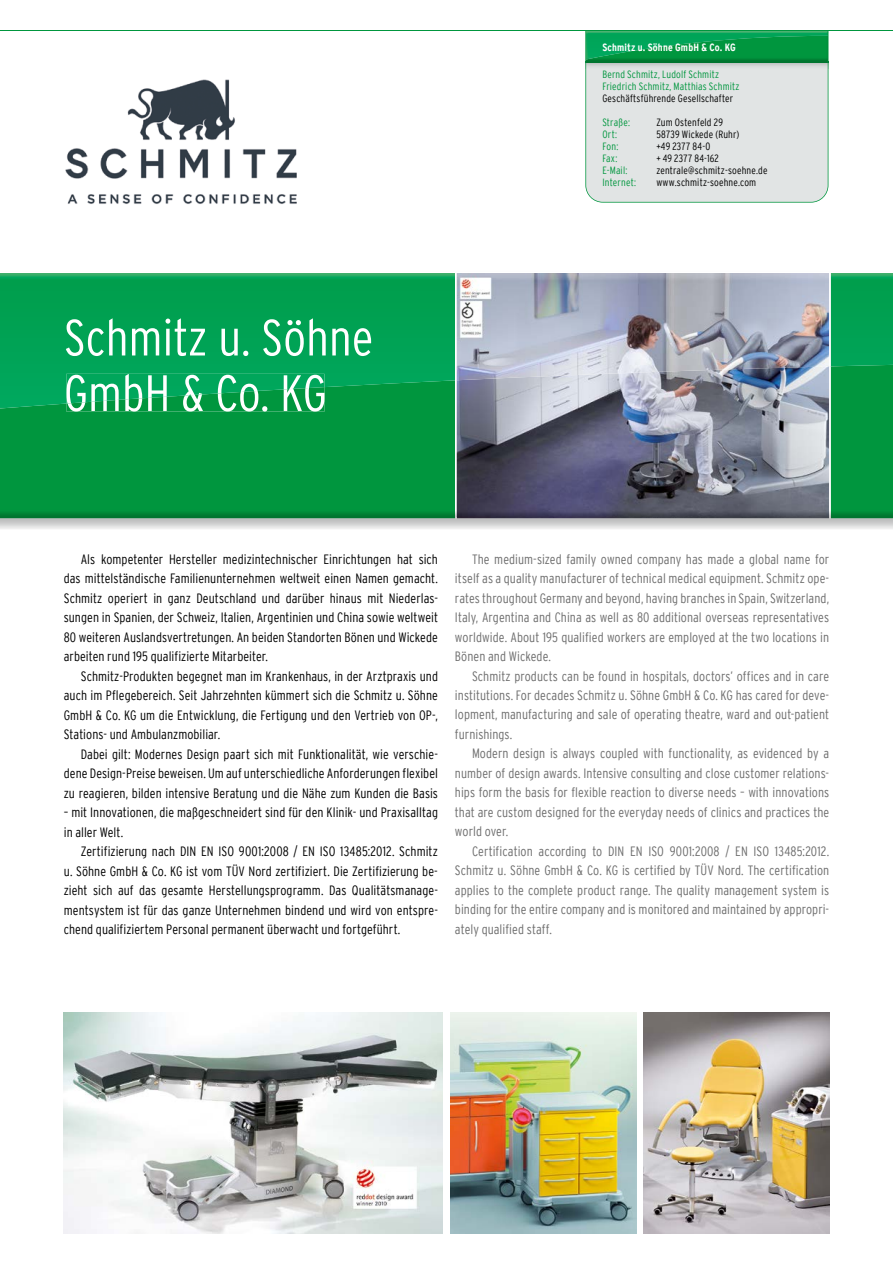
<style>
.page{position:relative;width:893px;height:1263px;background:#fff}
.page>*{position:absolute;margin:0;border:0;box-sizing:border-box;transform-origin:0 0}
.t1{font:300 condensed 51px "Interstate";color:#fff}
.t2{font:300 condensed 13.5px/19.5px "Interstate";letter-spacing:.005em;color:#000;text-align:justify}
.t3{font:300 condensed 13.5px/19.5px "Interstate";letter-spacing:.005em;color:#6e6e6e;text-align:justify}
.t4{font:300 condensed 10.5px "Interstate";letter-spacing:.015em;color:#000}
.t5{font:300 condensed 10.5px/12px "Interstate";letter-spacing:.015em;color:#00963e}
.t6{font:700 condensed 10.5px "Interstate";letter-spacing:.015em;color:#fff}
</style>
<div class="page">
<svg style="left:585px;top:31px;width:243px;height:172px;background:#b6d5c5"></svg>
<hr style="left:0;top:30px;width:893px;height:1px;background:#00963e">
<img style="left:831px;top:273px;width:62px;height:245px">
<div style="left:0;top:408px;width:456px;height:110px;background:#00963e"></div>
<img style="left:66px;top:408px;width:258px;height:4px">
<img style="left:456px;top:517px;width:373px;height:1px">
<img style="left:456px;top:380px;width:267px;height:137px">
<img style="left:723px;top:366px;width:108px;height:151px">
<img style="left:64px;top:1012px;width:379px;height:221px">
<img style="left:643px;top:1012px;width:186px;height:221px">
<img style="left:450px;top:1012px;width:186px;height:221px">
<img style="left:65px;top:79px;width:232px;height:125px">
<img style="left:0;top:273px;width:455px;height:135px">
<img style="left:456px;top:273px;width:373px;height:107px">
<img style="left:829px;top:273px;width:2px;height:93px">
<img style="left:66px;top:318px;width:307px;height:38px">
<img style="left:66px;top:374px;width:258px;height:30px">
<p class="t6" style="left:602px;top:42px;width:135px">Schmitz u. Söhne GmbH &amp; Co. KG</p>
<p class="t5" style="left:602px;top:68px;width:139px">Bernd Schmitz, Ludolf Schmitz<br>Friedrich Schmitz, Matthias Schmitz</p>
<p class="t4" style="left:602px;top:92px;width:132px">Geschäftsführende Gesellschafter</p>
<p class="t5" style="left:602px;top:116px;width:29px">Straße:</p>
<p class="t4" style="left:656px;top:116px;width:68px">Zum Ostenfeld 29</p>
<p class="t5" style="left:602px;top:128px;width:16px">Ort:</p>
<p class="t4" style="left:656px;top:128px;width:84px">58739 Wickede (Ruhr)</p>
<p class="t5" style="left:602px;top:140px;width:17px">Fon:</p>
<p class="t4" style="left:656px;top:140px;width:55px">+49 2377 84-0</p>
<p class="t5" style="left:602px;top:152px;width:16px">Fax:</p>
<p class="t4" style="left:656px;top:152px;width:64px">+ 49 2377 84-162</p>
<p class="t5" style="left:602px;top:164px;width:26px">E-Mail:</p>
<p class="t4" style="left:656px;top:164px;width:113px">zentrale@schmitz-soehne.de</p>
<p class="t5" style="left:602px;top:176px;width:35px">Internet:</p>
<p class="t4" style="left:656px;top:176px;width:101px">www.schmitz-soehne.com</p>
<h1 class="t1" style="left:64px;top:364px;width:265px">GmbH &amp; Co. KG</h1>
<p class="t2" style="left:64px;top:549px;width:376px;text-indent:17px">Als kompetenter Hersteller medizintechnischer Einrichtungen hat sich das mittelständische Familienunternehmen weltweit einen Namen gemacht.<br>Schmitz operiert in ganz Deutschland und darüber hinaus mit Niederlas&shy;sungen in Spanien, der Schweiz, Italien, Argentinien und China sowie weltweit 80 weiteren Auslandsvertretungen. An beiden Standorten Bönen und Wickede arbeiten rund 195 qualifizierte Mitarbeiter.</p>
<p class="t2" style="left:64px;top:666px;width:376px;text-indent:17px">Schmitz-Produkten begegnet man im Krankenhaus, in der Arztpraxis und auch im Pflegebereich. Seit Jahrzehnten kümmert sich die Schmitz u. Söhne GmbH &amp; Co. KG um die Entwicklung, die Fertigung und den Vertrieb von OP-, Stations- und Ambulanzmobiliar.</p>
<p class="t2" style="left:64px;top:744px;width:376px;text-indent:17px">Dabei gilt: Modernes Design paart sich mit Funktionalität, wie verschie&shy;dene Design-Preise beweisen. Um auf unterschiedliche Anforderungen flexibel zu reagieren, bilden intensive Beratung und die Nähe zum Kunden die Basis</p>
<p class="t2" style="left:64px;top:802px;width:376px">– mit Innovationen, die maßgeschneidert sind für den Klinik- und Praxisalltag in aller Welt.</p>
<p class="t2" style="left:64px;top:841px;width:376px;text-indent:17px">Zertifizierung nach DIN EN ISO 9001:2008 / EN ISO 13485:2012. Schmitz u. Söhne GmbH &amp; Co. KG ist vom TÜV Nord zertifiziert. Die Zertifizierung be&shy;zieht sich auf das gesamte Herstellungsprogramm. Das Qualitätsmanage&shy;mentsystem ist für das ganze Unternehmen bindend und wird von entspre&shy;chend qualifiziertem Personal permanent überwacht und fortgeführt.</p>
<p class="t3" style="left:455px;top:549px;width:376px;text-indent:17px">The medium-sized family owned company has made a global name for itself as a quality manufacturer of technical medical equipment. Schmitz ope&shy;rates throughout Germany and beyond, having branches in Spain, Switzerland, Italy, Argentina and China as well as 80 additional overseas representatives worldwide. About 195 qualified workers are employed at the two locations in Bönen and Wickede.</p>
<p class="t3" style="left:455px;top:666px;width:376px;text-indent:17px">Schmitz products can be found in hospitals, doctors’ offices and in care institutions. For decades Schmitz u. Söhne GmbH &amp; Co. KG has cared for deve&shy;lopment, manufacturing and sale of operating theatre, ward and out-patient furnishings.</p>
<p class="t3" style="left:455px;top:744px;width:376px;text-indent:17px">Modern design is always coupled with functionality, as evidenced by a number of design awards. Intensive consulting and close customer relations&shy;hips form the basis for flexible reaction to diverse needs – with innovations that are custom designed for the everyday needs of clinics and practices the world over.</p>
<p class="t3" style="left:455px;top:841px;width:376px;text-indent:17px">Certification according to DIN EN ISO 9001:2008 / EN ISO 13485:2012.<br>Schmitz u. Söhne GmbH &amp; Co. KG is certified by TÜV Nord. The certification applies to the complete product range. The quality management system is binding for the entire company and is monitored and main tained by appropri&shy;ately qualified staff.</p>
</div>
